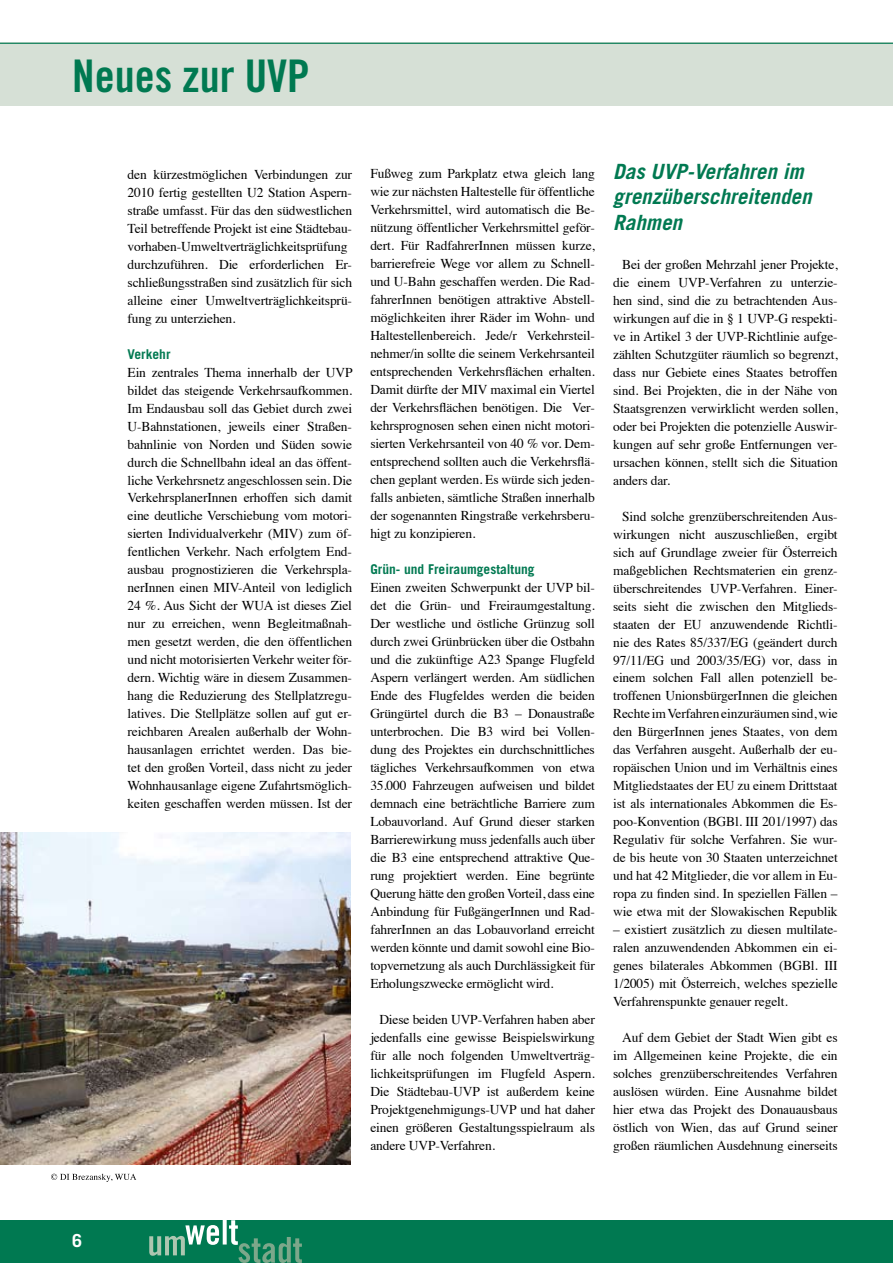
<style>
.page{position:relative;width:893px;height:1263px;background:#fff}
.page>*{position:absolute;margin:0;border:0;box-sizing:border-box;transform-origin:0 0}
.t1{font:45px "Trade Gothic Bold Cond Twenty";color:#007951}
.t2{font:italic 700 21px/25.5px "Trade Gothic";color:#007951}
.t3{font:700 18px "Trade Gothic";color:#fff}
.t4{font:13.5px/18px "Times";letter-spacing:-.01em;color:#000;text-align:justify}
.t5{font:700 13.5px "Trade Gothic";color:#007951}
</style>
<div class="page">
<div style="left:0;top:1220px;width:893px;height:43px;background:#007951"></div>
<div style="left:0;top:43px;width:893px;height:63px;background:#d6e0d6"></div>
<svg style="left:149px;top:1225px;width:70px;height:31px"></svg>
<svg style="left:223px;top:1220px;width:4px;height:24px"></svg>
<svg style="left:229px;top:1220px;width:73px;height:43px"></svg>
<hr style="left:0;top:43px;width:893px;height:1px;background:#007951">
<img style="left:0;top:832px;width:350px;height:332px">
<svg style="left:51px;top:1174px;width:85px;height:8px"></svg>
<h1 class="t1" style="left:72px;top:48px;width:239px">Neues zur UVP</h1>
<p class="t4" style="left:128px;top:164px;width:226px;text-align:left">den kürzestmöglichen Verbindungen zur 2010 fertig gestellten U2 Station Aspern&shy;straße umfasst. Für das den südwestlichen Teil betreffende Projekt ist eine Städtebau&shy;vorhaben-Umweltverträglichkeitsprüfung durchzuführen. Die erforderlichen Er&shy;schließungsstraßen sind zusätzlich für sich alleine einer Umweltverträglichkeitsprü&shy;fung zu unterziehen.</p>
<p class="t5" style="left:128px;top:345px;width:44px">Verkehr</p>
<p class="t4" style="left:128px;top:362px;width:227px">Ein zentrales Thema innerhalb der UVP bildet das steigende Verkehrsaufkommen.<br>Im Endausbau soll das Gebiet durch zwei U-Bahnstationen, jeweils einer Straßen&shy;bahnlinie von Norden und Süden sowie durch die Schnellbahn ideal an das öffent&shy;liche Verkehrsnetz angeschlossen sein. Die VerkehrsplanerInnen erhoffen sich damit eine deutliche Verschiebung vom motori&shy;sierten Individualverkehr (MIV) zum öf&shy;fentlichen Verkehr. Nach erfolgtem End&shy;ausbau prognostizieren die Verkehrspla&shy;nerInnen einen MIV-Anteil von lediglich 24 %. Aus Sicht der WUA ist dieses Ziel nur zu erreichen, wenn Begleitmaßnah&shy;men gesetzt werden, die den öffentlichen und nicht motorisierten Verkehr weiter för&shy;dern. Wichtig wäre in diesem Zusammen&shy;hang die Reduzierung des Stellplatzregu&shy;latives. Die Stellplätze sollen auf gut er&shy;reichbaren Arealen außerhalb der Wohn&shy;hausanlagen errichtet werden. Das bie&shy;tet den großen Vorteil, dass nicht zu jeder Wohnhausanlage eigene Zufahrtsmöglich&shy;keiten geschaffen werden müssen. Ist der</p>
<p class="t4" style="left:370px;top:164px;width:226px">Fußweg zum Parkplatz etwa gleich lang wie zur nächsten Haltestelle für öffentliche Verkehrsmittel, wird automatisch die Be&shy;nützung öffentlicher Verkehrsmittel geför&shy;dert. Für RadfahrerInnen müssen kurze, barrierefreie Wege vor allem zu Schnell&shy;und U-Bahn geschaffen werden. Die Rad&shy;fahrerInnen benötigen attraktive Abstell&shy;möglichkeiten ihrer Räder im Wohn- und Haltestellenbereich. Jede/r Verkehrsteil&shy;nehmer/in sollte die seinem Verkehrsanteil entsprechenden Verkehrsflächen erhalten.<br>Damit dürfte der MIV maximal ein Viertel der Verkehrsflächen benötigen. Die Ver&shy;kehrsprognosen sehen einen nicht motori&shy;sierten Verkehrsanteil von 40 % vor. Dem&shy;entsprechend sollten auch die Verkehrsflä&shy;chen geplant werden. Es würde sich jeden&shy;falls anbieten, sämtliche Straßen innerhalb der sogenannten Ringstraße verkehrsberu&shy;higt zu konzipieren.</p>
<p class="t5" style="left:370px;top:561px;width:166px">Grün- und Freiraumgestaltung</p>
<p class="t4" style="left:370px;top:578px;width:226px">Einen zweiten Schwerpunkt der UVP bil&shy;det die Grün- und Freiraumgestaltung.<br>Der westliche und östliche Grünzug soll durch zwei Grünbrücken über die Ostbahn und die zukünftige A23 Spange Flugfeld Aspern verlängert werden. Am südlichen Ende des Flugfeldes werden die beiden Grüngürtel durch die B3 – Donaustraße unterbrochen. Die B3 wird bei Vollen&shy;dung des Projektes ein durchschnittliches tägliches Verkehrsaufkommen von etwa 35.000 Fahrzeugen aufweisen und bildet demnach eine beträchtliche Barriere zum Lobauvorland. Auf Grund dieser starken Barrierewirkung muss jedenfalls auch über die B3 eine entsprechend attraktive Que&shy;rung projektiert werden. Eine begrünte Querung hätte den großen Vorteil, dass eine Anbindung für FußgängerInnen und Rad&shy;fahrerInnen an das Lobauvorland erreicht werden könnte und damit sowohl eine Bio&shy;topvernetzung als auch Durchlässigkeit für Erholungszwecke ermöglicht wird.</p>
<p class="t4" style="left:370px;top:1009px;width:226px;text-indent:9px">Diese beiden UVP-Verfahren haben aber jedenfalls eine gewisse Beispielswirkung für alle noch folgenden Umweltverträg&shy;lichkeitsprüfungen im Flugfeld Aspern.<br>Die Städtebau-UVP ist außerdem keine Projektgenehmigungs-UVP und hat daher einen größeren Gestaltungsspielraum als andere UVP-Verfahren.</p>
<h2 class="t2" style="left:613px;top:158px;width:200px">Das UVP-Verfahren im grenzüberschreitenden<br>Rahmen</h2>
<p class="t4" style="left:613px;top:254px;width:226px;text-indent:9px">Bei der großen Mehrzahl jener Projekte, die einem UVP-Verfahren zu unterzie&shy;hen sind, sind die zu betrachtenden Aus&shy;wirkungen auf die in § 1 UVP-G respekti&shy;ve in Artikel 3 der UVP-Richtlinie aufge&shy;zählten Schutzgüter räumlich so begrenzt, dass nur Gebiete eines Staates betroffen sind. Bei Projekten, die in der Nähe von Staatsgrenzen verwirklicht werden sollen, oder bei Projekten die potenzielle Auswir&shy;kungen auf sehr große Entfernungen ver&shy;ursachen können, stellt sich die Situation anders dar.</p>
<p class="t4" style="left:613px;top:506px;width:226px;text-indent:9px">Sind solche grenzüberschreitenden Aus&shy;wirkungen nicht auszuschließen, ergibt sich auf Grundlage zweier für Österreich maßgeblichen Rechtsmaterien ein grenz&shy;überschreitendes UVP-Verfahren. Einer&shy;seits sieht die zwischen den Mitglieds&shy;staaten der EU anzuwendende Richtli&shy;nie des Rates 85/337/EG (geändert durch 97/11/EG und 2003/35/EG) vor, dass in einem solchen Fall allen potenziell be&shy;troffenen UnionsbürgerInnen die gleichen Rechte im Verfahren einzuräumen sind, wie den BürgerInnen jenes Staates, von dem das Verfahren ausgeht. Außerhalb der eu&shy;ropäischen Union und im Verhältnis eines Mitgliedstaates der EU zu einem Drittstaat ist als internationales Abkommen die Es&shy;poo-Konvention (BGBl. III 201/1997) das Regulativ für solche Verfahren. Sie wur&shy;de bis heute von 30 Staaten unterzeichnet und hat 42 Mitglieder, die vor allem in Eu&shy;ropa zu finden sind. In speziellen Fällen – wie etwa mit der Slowakischen Republik</p>
<p class="t4" style="left:613px;top:920px;width:226px">– existiert zusätzlich zu diesen multilate&shy;ralen anzuwendenden Abkommen ein ei&shy;genes bilaterales Abkommen (BGBl. III 1/2005) mit Österreich, welches spezielle Verfahrenspunkte genauer regelt.</p>
<p class="t4" style="left:613px;top:1028px;width:226px;text-indent:9px">Auf dem Gebiet der Stadt Wien gibt es im Allgemeinen keine Projekte, die ein solches grenzüberschreitendes Verfahren auslösen würden. Eine Ausnahme bildet hier etwa das Projekt des Donauausbaus östlich von Wien, das auf Grund seiner großen räumlichen Ausdehnung einerseits</p>
<h3 class="t3" style="left:72px;top:1229px;width:12px">6</h3>
</div>
